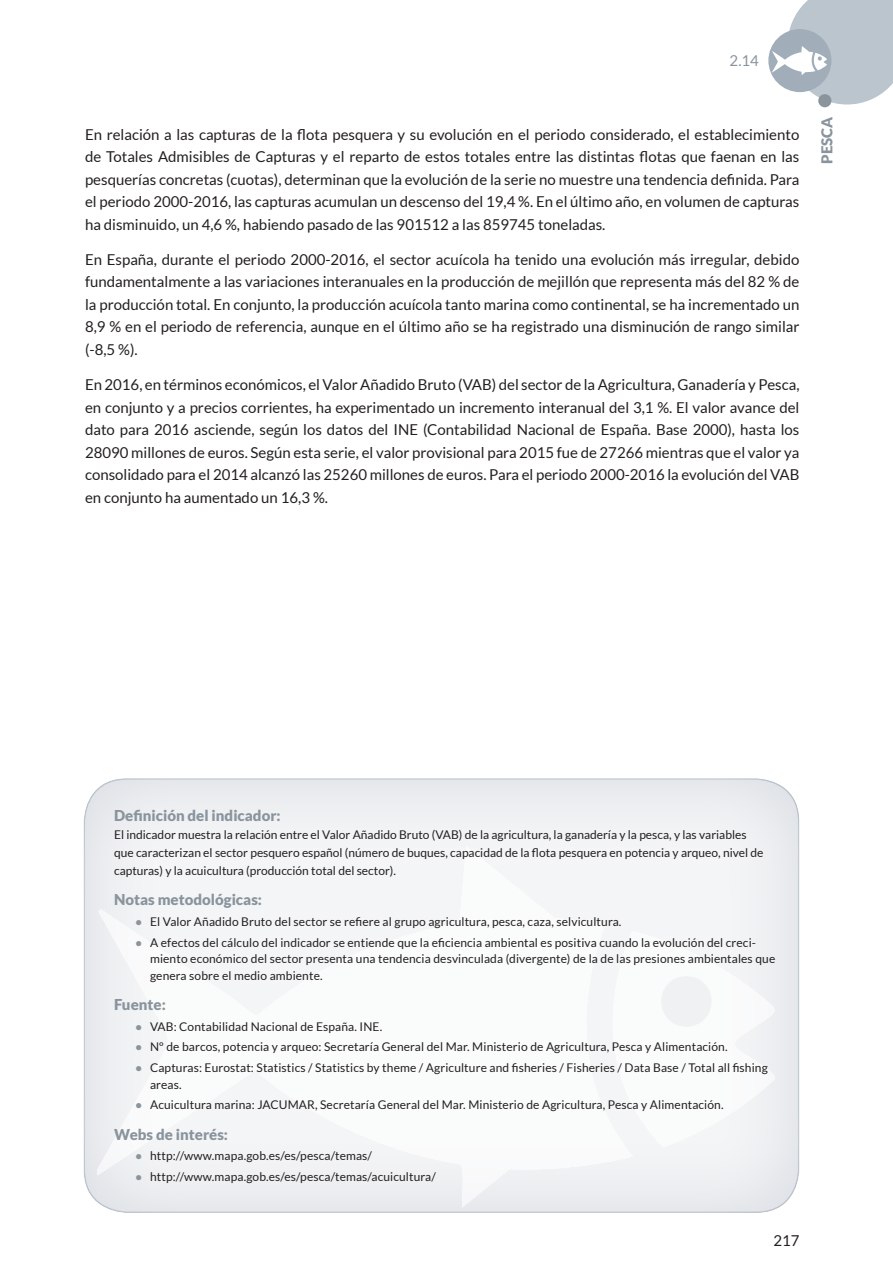
<style>
.page{position:relative;width:893px;height:1263px;background:#fff}
.page>*{position:absolute;margin:0;border:0;box-sizing:border-box;transform-origin:0 0}
.Cuerpo_texto{font:15px/22.5px "Lato";color:#231f20;text-align:justify}
.Titulo_cuadro{font:900 15px "Lato";color:#8a949d}
.t1{font:15px "Lato";color:#8a949d}
.texto_cuadro{font:12px/16.5px "Lato";letter-spacing:.01em;color:#231f20}
.s1{font-family:"Arial";color:#8a949d}
</style>
<div class="page">
<div style="left:818px;top:94px;width:13px;height:13px;background:#8a949d;border-radius:50%"></div>
<svg style="left:768px;top:29px;width:63px;height:63px"></svg>
<svg style="left:772px;top:0;width:121px;height:105px"></svg>
<div style="left:70px;top:769px;width:743px;height:444px;background:#fff;opacity:.75"></div>
<p class="t1" style="left:730px;top:53px;width:31px">2.14</p>
<p class="Cuerpo_texto" style="left:85px;top:123px;width:716px">En relación a las capturas de la flota pesquera y su evolución en el periodo considerado, el establecimiento de Totales Admisibles de Capturas y el reparto de estos totales entre las distintas flotas que faenan en las pesquerías concretas (cuotas), determinan que la evolución de la serie no muestre una tendencia definida. Para el periodo 2000-2016, las capturas acumulan un descenso del 19,4 %. En el último año, en volumen de capturas ha disminuido, un 4,6 %, habiendo pasado de las 901512 a las 859745 toneladas.</p>
<p class="Cuerpo_texto" style="left:85px;top:248px;width:716px">En España, durante el periodo 2000-2016, el sector acuícola ha tenido una evolución más irregular, debido fundamentalmente a las variaciones interanuales en la producción de mejillón que representa más del 82 % de la producción total. En conjunto, la producción acuícola tanto marina como continental, se ha incrementado un 8,9 % en el periodo de referencia, aunque en el último año se ha registrado una disminución de rango similar (-8,5 %).</p>
<p class="Cuerpo_texto" style="left:85px;top:373px;width:716px">En 2016, en términos económicos, el Valor Añadido Bruto (VAB) del sector de la Agricultura, Ganadería y Pesca, en conjunto y a precios corrientes, ha experimentado un incremento interanual del 3,1 %. El valor avance del dato para 2016 asciende, según los datos del INE (Contabilidad Nacional de España. Base 2000), hasta los 28090 millones de euros. Según esta serie, el valor provisional para 2015 fue de 27266 mientras que el valor ya consolidado para el 2014 alcanzó las 25260 millones de euros. Para el periodo 2000-2016 la evolución del VAB en conjunto ha aumentado un 16,3 %.</p>
<p class="Titulo_cuadro" style="left:818px;top:164px;width:49px;rotate:-90deg">PESCA</p>
<p class="Titulo_cuadro" style="left:114px;top:806px;width:168px">Definición del indicador:</p>
<p class="texto_cuadro" style="left:114px;top:825px;width:651px;line-height:18px">El indicador muestra la relación entre el Valor Añadido Bruto (VAB) de la agricultura, la ganadería y la pesca, y las variables que caracterizan el sector pesquero español (número de buques, capacidad de la flota pesquera en potencia y arqueo, nivel de capturas) y la acuicultura (producción total del sector).</p>
<p class="Titulo_cuadro" style="left:114px;top:891px;width:150px">Notas metodológicas:</p>
<p class="texto_cuadro" style="left:135px;top:913px;width:488px"><span class="s1">●</span> El Valor Añadido Bruto del sector se refiere al grupo agricultura, pesca, caza, selvicultura.</p>
<p class="texto_cuadro" style="left:150px;top:934px;width:627px;text-indent:-15px"><span class="s1">●</span> A efectos del cálculo del indicador se entiende que la eficiencia ambiental es positiva cuando la evolución del creci&shy;miento económico del sector presenta una tendencia desvinculada (divergente) de la de las presiones ambientales que genera sobre el medio ambiente.</p>
<p class="Titulo_cuadro" style="left:114px;top:995px;width:53px">Fuente:</p>
<p class="texto_cuadro" style="left:135px;top:1018px;width:249px"><span class="s1">●</span> VAB: Contabilidad Nacional de España. INE.</p>
<p class="texto_cuadro" style="left:135px;top:1039px;width:594px"><span class="s1">●</span> Nº de barcos, potencia y arqueo: Secretaría General del Mar. Ministerio de Agricultura, Pesca y Alimentación.</p>
<p class="texto_cuadro" style="left:150px;top:1059px;width:619px;text-indent:-15px"><span class="s1">●</span> Capturas: Eurostat: Statistics / Statistics by theme / Agriculture and fisheries / Fisheries / Data Base / Total all fishing areas.</p>
<p class="texto_cuadro" style="left:135px;top:1097px;width:590px"><span class="s1">●</span> Acuicultura marina: JACUMAR, Secretaría General del Mar. Ministerio de Agricultura, Pesca y Alimentación.</p>
<p class="Titulo_cuadro" style="left:114px;top:1125px;width:116px">Webs de interés:</p>
<p class="texto_cuadro" style="left:135px;top:1148px;width:238px"><span class="s1">●</span> http://www.mapa.gob.es/es/pesca/temas/</p>
<p class="texto_cuadro" style="left:135px;top:1168px;width:302px"><span class="s1">●</span> http://www.mapa.gob.es/es/pesca/temas/acuicultura/</p>
<p class="Cuerpo_texto" style="left:773px;top:1229px;width:28px">217</p>
</div>
